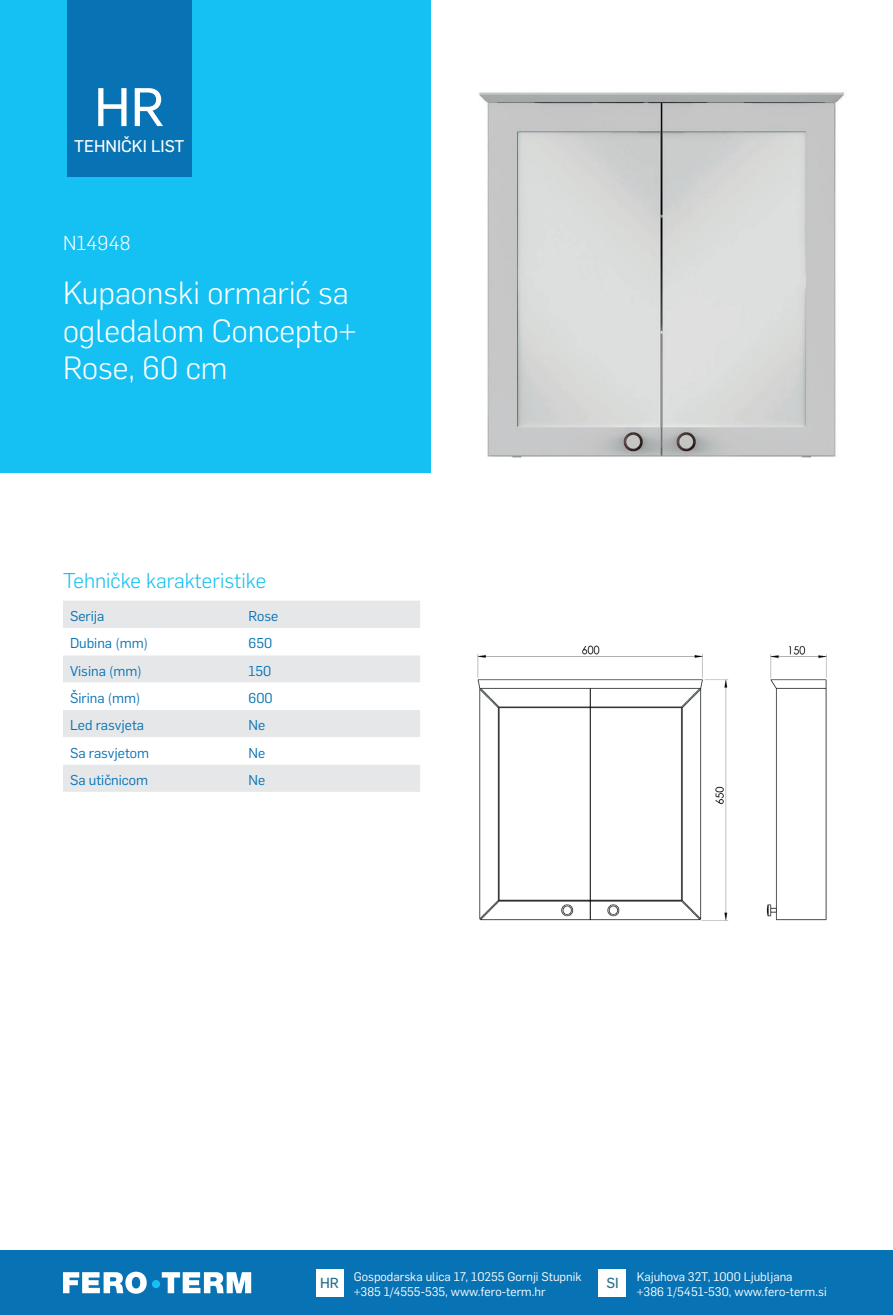
<style>
.page{position:relative;width:893px;height:1315px;background:#fff}
.page>*{position:absolute;margin:0;border:0;box-sizing:border-box;transform-origin:0 0}
.t1{font:53.2px "Flama Basic";color:#fff}
.t2{font:300 31.5px/37.8px "Flama";color:#fff}
.t3{font:300 21px "Flama";color:#15c0f2}
.t4{font:300 19.78px "Flama";color:#fff}
.t5{font:16.62px "Flama Basic";color:#fff}
.t6{font:14.35px "Flama Basic";color:#1f7186}
.t7{font:14px "Flama";color:#0773b5}
.t8{font:12.25px/15.8px "Flama";color:#fff}
</style>
<div class="page">
<div style="left:0;top:1250px;width:893px;height:65px;background:#0773b5"></div>
<div style="left:316px;top:1269px;width:27px;height:27px;background:#fff"></div>
<div style="left:599px;top:1269px;width:27px;height:27px;background:#fff"></div>
<svg style="left:63px;top:1271px;width:188px;height:22px"></svg>
<div style="left:152px;top:1280px;width:8px;height:8px;background:#15c0f2;border-radius:50%"></div>
<img style="left:479px;top:92px;width:365px;height:366px">
<div style="left:0;top:0;width:430px;height:472px;background:#15c0f2"></div>
<div style="left:67px;top:0;width:124px;height:177px;background:#0773b5"></div>
<div style="left:63px;top:601px;width:357px;height:191px;background:#e6e7e9"></div>
<svg style="left:63px;top:628px;width:357px;height:136px"></svg>
<img style="left:477px;top:645px;width:350px;height:276px">
<h1 class="t1" style="left:94px;top:70px;width:72px">HR</h1>
<h3 class="t5" style="left:74px;top:134px;width:112px">TEHNIČKI LIST</h3>
<h3 class="t4" style="left:63px;top:229px;width:69px">N14948</h3>
<h2 class="t2" style="left:63px;top:272px;width:295px">Kupaonski ormarić sa ogledalom Concepto+<br>Rose, 60 cm</h2>
<h3 class="t3" style="left:63px;top:567px;width:205px">Tehničke karakteristike</h3>
<p class="t7" style="left:70px;top:606px;width:36px">Serija</p>
<p class="t7" style="left:249px;top:606px;width:31px">Rose</p>
<p class="t7" style="left:70px;top:633px;width:80px">Dubina (mm)</p>
<p class="t7" style="left:249px;top:633px;width:25px">650</p>
<p class="t7" style="left:70px;top:661px;width:73px">Visina (mm)</p>
<p class="t7" style="left:249px;top:661px;width:24px">150</p>
<p class="t7" style="left:70px;top:688px;width:72px">Širina (mm)</p>
<p class="t7" style="left:249px;top:688px;width:26px">600</p>
<p class="t7" style="left:70px;top:715px;width:76px">Led rasvjeta</p>
<p class="t7" style="left:249px;top:715px;width:18px">Ne</p>
<p class="t7" style="left:70px;top:743px;width:81px">Sa rasvjetom</p>
<p class="t7" style="left:249px;top:743px;width:18px">Ne</p>
<p class="t7" style="left:70px;top:770px;width:80px">Sa utičnicom</p>
<p class="t7" style="left:249px;top:770px;width:18px">Ne</p>
<p class="t6" style="left:320px;top:1272px;width:20px">HR</p>
<p class="t8" style="left:637px;top:1267px;width:191px">Kajuhova 32T, 1000 Ljubljana<br>+386 1/5451-530, www.fero-term.si</p>
<p class="t8" style="left:354px;top:1267px;width:229px">Gospodarska ulica 17, 10255 Gornji Stupnik +385 1/4555-535, www.fero-term.hr</p>
<p class="t6" style="left:606px;top:1272px;width:14px">SI</p>
</div>
